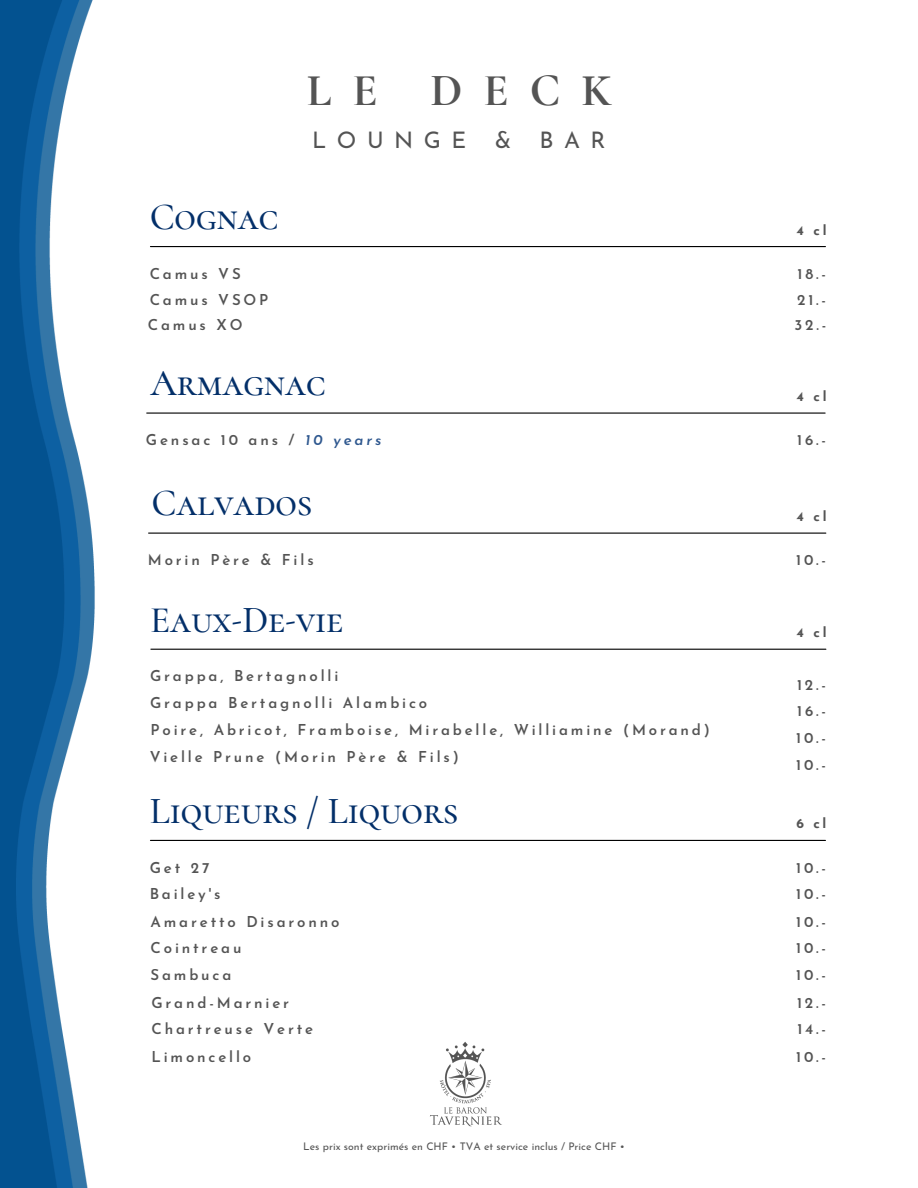
<style>
.page{position:relative;width:918px;height:1188px;background:#fff}
.page>*{position:absolute;margin:0;border:0;box-sizing:border-box;transform-origin:0 0}
.t1{font:700 45.6px "Cormorant SC";letter-spacing:.46em;color:#545454}
.t2{font:500 37.35px "Cormorant SC";color:#032f69}
.t3{font:22.8px "Josefin Sans";letter-spacing:.46em;color:#545454}
.t4{font:600 15px "Josefin Sans";letter-spacing:.19em;color:#545454}
.t5{font:700 13.5px "Josefin Sans";letter-spacing:.19em;color:#545454}
.t6{font:10.5px "Josefin Sans";color:#545454}
.s1{font-style:italic;color:#2f588f}
</style>
<div class="page">
<img style="left:430px;top:1041px;width:72px;height:86px">
<hr style="left:150px;top:246px;width:675px;height:1px;background:#000">
<hr style="left:147px;top:413px;width:678px;height:1px;background:#000">
<hr style="left:149px;top:533px;width:677px;height:1px;background:#000">
<hr style="left:151px;top:649px;width:675px;height:1px;background:#000">
<hr style="left:150px;top:840px;width:675px;height:1px;background:#000">
<img style="left:0;top:0;width:95px;height:1188px">
<p class="t2" style="left:150px;top:194px;width:131px">Cognac</p>
<p class="t4" style="left:150px;top:268px;width:93px">Camus VS</p>
<p class="t1" style="left:307px;top:63px;width:306px">LE DECK</p>
<p class="t3" style="left:312px;top:131px;width:295px">LOUNGE &amp; BAR</p>
<p class="t5" style="left:797px;top:224px;width:31px">4 cl</p>
<p class="t4" style="left:798px;top:268px;width:30px">18.-</p>
<p class="t4" style="left:150px;top:294px;width:120px">Camus VSOP</p>
<p class="t4" style="left:797px;top:294px;width:31px">21.-</p>
<p class="t4" style="left:148px;top:319px;width:96px">Camus XO</p>
<p class="t4" style="left:795px;top:319px;width:33px">32.-</p>
<p class="t2" style="left:151px;top:361px;width:177px">Armagnac</p>
<p class="t4" style="left:146px;top:434px;width:237px">Gensac 10 ans / <span class="s1">10 years</span></p>
<p class="t2" style="left:151px;top:481px;width:162px">Calvados</p>
<p class="t4" style="left:148px;top:554px;width:167px">Morin Père &amp; Fils</p>
<p class="t2" style="left:150px;top:597px;width:195px">Eaux-De-vie</p>
<p class="t4" style="left:150px;top:670px;width:190px">Grappa, Bertagnolli</p>
<p class="t4" style="left:150px;top:696px;width:279px">Grappa Bertagnolli Alambico</p>
<p class="t4" style="left:151px;top:723px;width:561px">Poire, Abricot, Framboise, Mirabelle, Williamine (Morand)</p>
<p class="t4" style="left:150px;top:750px;width:311px">Vielle Prune (Morin Père &amp; Fils)</p>
<p class="t2" style="left:150px;top:788px;width:310px">Liqueurs / Liquors</p>
<p class="t4" style="left:150px;top:861px;width:61px">Get 27</p>
<p class="t5" style="left:797px;top:391px;width:31px">4 cl</p>
<p class="t4" style="left:797px;top:434px;width:30px">16.-</p>
<p class="t5" style="left:797px;top:511px;width:31px">4 cl</p>
<p class="t4" style="left:796px;top:554px;width:32px">10.-</p>
<p class="t5" style="left:797px;top:627px;width:31px">4 cl</p>
<p class="t4" style="left:797px;top:679px;width:31px">12.-</p>
<p class="t4" style="left:797px;top:705px;width:30px">16.-</p>
<p class="t4" style="left:796px;top:732px;width:32px">10.-</p>
<p class="t4" style="left:796px;top:759px;width:32px">10.-</p>
<p class="t5" style="left:797px;top:818px;width:31px">6 cl</p>
<p class="t4" style="left:796px;top:861px;width:32px">10.-</p>
<p class="t4" style="left:150px;top:888px;width:72px">Bailey's</p>
<p class="t4" style="left:796px;top:888px;width:32px">10.-</p>
<p class="t4" style="left:151px;top:915px;width:190px">Amaretto Disaronno</p>
<p class="t4" style="left:151px;top:942px;width:92px">Cointreau</p>
<p class="t4" style="left:796px;top:942px;width:32px">10.-</p>
<p class="t4" style="left:796px;top:915px;width:32px">10.-</p>
<p class="t4" style="left:151px;top:969px;width:82px">Sambuca</p>
<p class="t4" style="left:796px;top:969px;width:32px">10.-</p>
<p class="t4" style="left:151px;top:997px;width:139px">Grand-Marnier</p>
<p class="t4" style="left:151px;top:1023px;width:163px">Chartreuse Verte</p>
<p class="t4" style="left:797px;top:1023px;width:30px">14.-</p>
<p class="t4" style="left:797px;top:997px;width:31px">12.-</p>
<p class="t4" style="left:151px;top:1051px;width:101px">Limoncello</p>
<p class="t4" style="left:796px;top:1051px;width:32px">10.-</p>
<p class="t6" style="left:303px;top:1142px;width:323px">Les prix sont exprimés en CHF • TVA et service inclus / Price CHF •</p>
</div>
